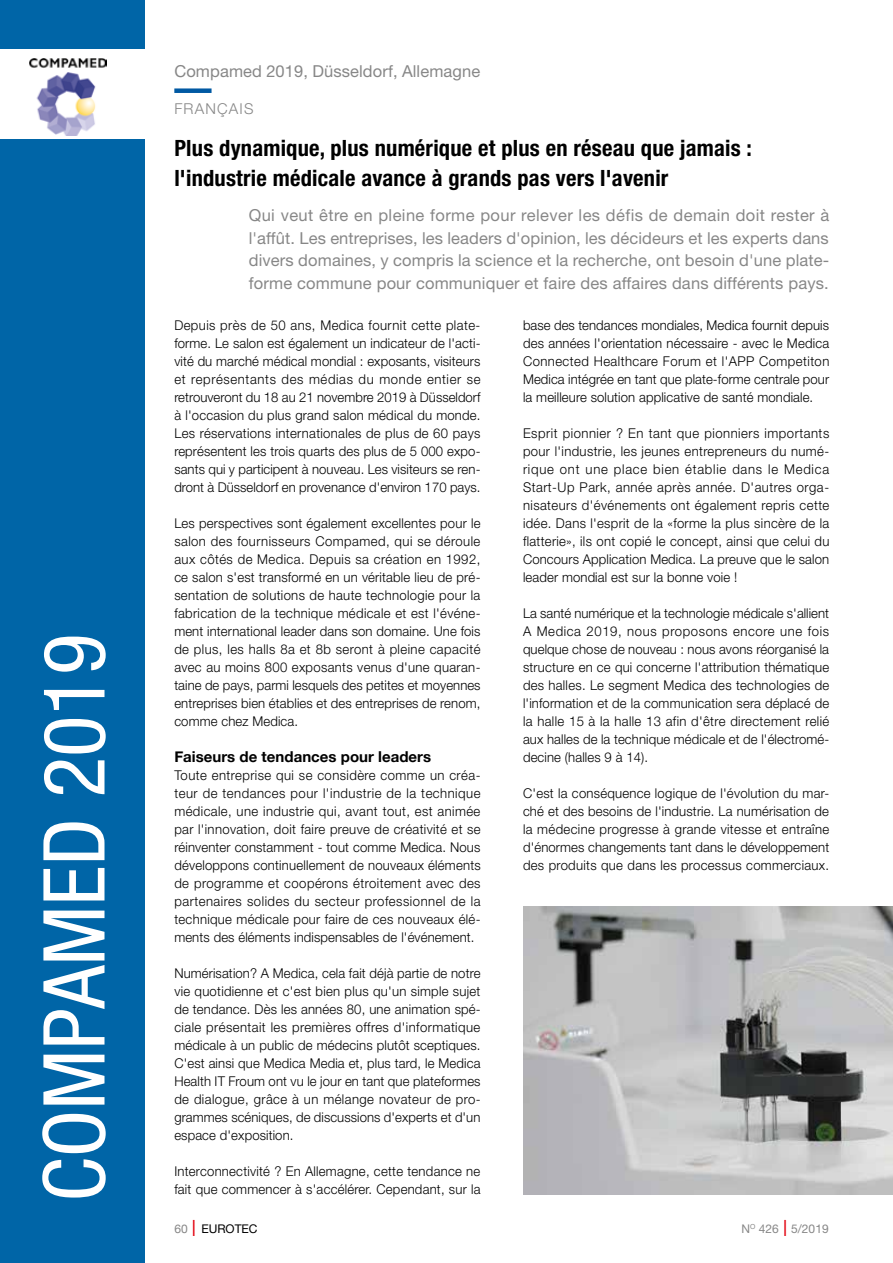
<style>
.page{position:relative;width:893px;height:1263px;background:#fff}
.page>*{position:absolute;margin:0;border:0;box-sizing:border-box;transform-origin:0 0}
.t1{font:condensed 85.5px "Helvetica Neue";color:#fff}
.t2{font:700 condensed 22.5px/30px "Helvetica Neue";letter-spacing:.01em;color:#000}
.t3{font:16.5px/22.5px "Helvetica Neue";letter-spacing:.01em;color:#878787;text-align:justify}
.t4{font:700 15px "Helvetica Neue";color:#000}
.t5{font:300 15px "Helvetica Neue";letter-spacing:.08em;color:#878787}
.t6{font:300 13.5px/18px "Helvetica Neue";letter-spacing:.01em;color:#000;text-align:justify}
.t7{font:12px "Helvetica Neue";color:#878787}
.t8{font:12px "Helvetica Neue";color:#000}
.s1{color:#878787}
.s2{font-weight:300;font-stretch:condensed;font-size:22.5px;color:#e30613}
</style>
<div class="page">
<div style="left:174px;top:88px;width:38px;height:5px;background:#0059a3"></div>
<img style="left:523px;top:906px;width:370px;height:288px">
<div style="left:0;top:0;width:144px;height:1263px;background:#0065a7"></div>
<div style="left:0;top:49px;width:155px;height:90px;background:#fff"></div>
<img style="left:30px;top:58px;width:77px;height:77px">
<h1 class="t1" style="left:25px;top:1202px;width:569px;rotate:-90deg">COMPAMED 2019</h1>
<p class="t3" style="left:174px;top:59px;width:307px">Compamed 2019, Düsseldorf, Allemagne</p>
<p class="t5" style="left:174px;top:100px;width:81px">FRANÇAIS</p>
<h2 class="t2" style="left:174px;top:133px;width:579px">Plus dynamique, plus numérique et plus en réseau que jamais : l'industrie médicale avance à grands pas vers l'avenir</h2>
<p class="t3" style="left:249px;top:204px;width:582px">Qui veut être en pleine forme pour relever les défis de demain doit rester à l'affût. Les entreprises, les leaders d'opinion, les décideurs et les experts dans divers domaines, y compris la science et la recherche, ont besoin d'une plate&shy;forme commune pour communiquer et faire des affaires dans différents pays.</p>
<p class="t6" style="left:174px;top:316px;width:308px">Depuis près de 50 ans, Medica fournit cette plate&shy;forme. Le salon est également un indicateur de l'acti&shy;vité du marché médical mondial : exposants, visiteurs et représentants des médias du monde entier se retrouveront du 18 au 21 novembre 2019 à Düsseldorf à l'occasion du plus grand salon médical du monde.<br>Les réservations internationales de plus de 60 pays représentent les trois quarts des plus de 5 000 expo&shy;sants qui y participent à nouveau. Les visiteurs se ren&shy;dront à Düsseldorf en provenance d'environ 170 pays.</p>
<p class="t6" style="left:174px;top:514px;width:308px">Les perspectives sont également excellentes pour le salon des fournisseurs Compamed, qui se déroule aux côtés de Medica. Depuis sa création en 1992, ce salon s'est transformé en un véritable lieu de pré&shy;sentation de solutions de haute technologie pour la fabrication de la technique médicale et est l'événe&shy;ment international leader dans son domaine. Une fois de plus, les halls 8a et 8b seront à pleine capacité avec au moins 800 exposants venus d'une quaran&shy;taine de pays, parmi lesquels des petites et moyennes entreprises bien établies et des entreprises de renom, comme chez Medica.</p>
<p class="t4" style="left:174px;top:745px;width:258px">Faiseurs de tendances pour leaders</p>
<p class="t6" style="left:174px;top:766px;width:308px">Toute entreprise qui se considère comme un créa&shy;teur de tendances pour l'industrie de la technique médicale, une industrie qui, avant tout, est animée par l'innovation, doit faire preuve de créativité et se réinventer constamment - tout comme Medica. Nous développons continuellement de nouveaux éléments de programme et coopérons étroitement avec des partenaires solides du secteur professionnel de la technique médicale pour faire de ces nouveaux élé&shy;ments des éléments indispensables de l'événement.</p>
<p class="t6" style="left:174px;top:964px;width:308px">Numérisation? A Medica, cela fait déjà partie de notre vie quotidienne et c'est bien plus qu'un simple sujet de tendance. Dès les années 80, une animation spé&shy;ciale présentait les premières offres d'informatique médicale à un public de médecins plutôt sceptiques.<br>C'est ainsi que Medica Media et, plus tard, le Medica Health IT Froum ont vu le jour en tant que plateformes de dialogue, grâce à un mélange novateur de pro&shy;grammes scéniques, de discussions d'experts et d'un espace d'exposition.</p>
<p class="t6" style="left:174px;top:1162px;width:308px">Interconnectivité ? En Allemagne, cette tendance ne fait que commencer à s'accélérer. Cependant, sur la</p>
<p class="t6" style="left:523px;top:316px;width:308px">base des tendances mondiales, Medica fournit depuis des années l'orientation nécessaire - avec le Medica Connected Healthcare Forum et l'APP Competiton Medica intégrée en tant que plate-forme centrale pour la meilleure solution applicative de santé mondiale.</p>
<p class="t6" style="left:523px;top:424px;width:308px">Esprit pionnier ? En tant que pionniers importants pour l'industrie, les jeunes entrepreneurs du numé&shy;rique ont une place bien établie dans le Medica Start-Up Park, année après année. D'autres orga&shy;nisateurs d'événements ont également repris cette idée. Dans l'esprit de la «forme la plus sincère de la flatterie», ils ont copié le concept, ainsi que celui du Concours Application Medica. La preuve que le salon leader mondial est sur la bonne voie !</p>
<p class="t6" style="left:523px;top:604px;width:308px">La santé numérique et la technologie médicale s'allient A Medica 2019, nous proposons encore une fois quelque chose de nouveau : nous avons réorganisé la structure en ce qui concerne l'attribution thématique des halles. Le segment Medica des technologies de l'information et de la communication sera déplacé de la halle 15 à la halle 13 afin d'être directement relié aux halles de la technique médicale et de l'électromé&shy;decine (halles 9 à 14).</p>
<p class="t6" style="left:523px;top:784px;width:308px">C'est la conséquence logique de l'évolution du mar&shy;ché et des besoins de l'industrie. La numérisation de la médecine progresse à grande vitesse et entraîne d'énormes changements tant dans le développement des produits que dans les processus commerciaux.</p>
<p class="t8" style="left:174px;top:1221px;width:85px"><span class="s1">60</span> <span class="s2">I</span> EUROTEC</p>
<p class="t7" style="left:741px;top:1221px;width:89px">N<sup>O</sup> 426 <span class="s2">I</span> 5/2019</p>
</div>
